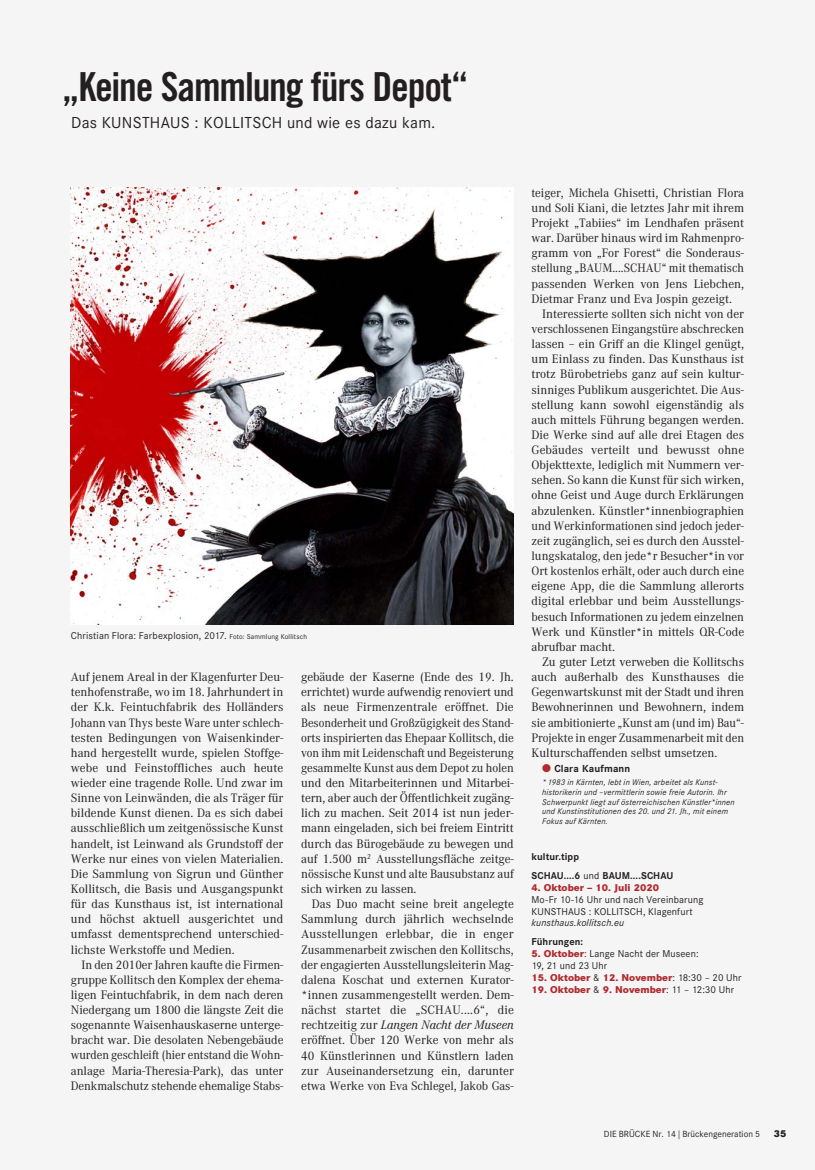
<style>
.page{position:relative;width:815px;height:1170px;background:#fff}
.page>*{position:absolute;margin:0;border:0;box-sizing:border-box;transform-origin:0 0}
.t1{font:40px "Trade Gothic Bold Cond Twenty";letter-spacing:-.03em;color:#231f20}
.t2{font:15.62px "Bruecke Corporate SBQ";letter-spacing:.015em;color:#231f20}
.t3{font:12px/15.1px "Bruecke Corporate ABQ";color:#231f20;text-align:justify}
.t4{font:700 10px "Bruecke Corporate SBQ";letter-spacing:.01em;color:#231f20}
.t5{font:9.75px/11.9px "Bruecke Corporate SBQ";letter-spacing:.015em;color:#231f20}
.t6{font:800 9.75px "Bruecke Corporate SBQ";color:#b02a2f}
.t7{font:700 9.75px/19px "Bruecke Corporate SBQ";letter-spacing:.005em;color:#231f20}
.t8{font:italic 9.75px "Bruecke Corporate SBQ";letter-spacing:.01em;color:#231f20}
.t9{font:800 9.75px "Bruecke Corporate SBQ";color:#231f20}
.t10{font:8.75px "Bruecke Corporate SBQ";color:#231f20}
.t11{font:italic 8.12px/9.8px "Bruecke Corporate SBQ";letter-spacing:.02em;color:#231f20}
.s1{font-size:6.88px}
.s2{font-style:italic}
.s3{color:#b02a2f}
.s4{font-weight:400}
.s5{font-weight:800;color:#b02a2f}
.s6{font-weight:400;color:#231f20}
</style>
<div class="page">
<div style="left:0;top:0;width:815px;height:1169px;background:#f5f5f6"></div>
<img style="left:71px;top:188px;width:443px;height:436px">
<h1 class="t1" style="left:62px;top:63px;width:408px">„Keine Sammlung fürs Depot“</h1>
<h2 class="t2" style="left:71px;top:113px;width:366px">Das KUNSTHAUS : KOLLITSCH und wie es dazu kam.</h2>
<p class="t5" style="left:71px;top:629px;width:238px">Christian Flora: Farbexplosion, 2017. <span class="s1">Foto: Sammlung Kollitsch</span></p>
<p class="t3" style="left:71px;top:669px;width:214px">Auf jenem Areal in der Klagenfurter Deu&shy;tenhofenstraße, wo im 18. Jahrhundert in der K.k. Feintuchfabrik des Holländers Johann van Thys beste Ware unter schlech&shy;testen Bedingungen von Waisenkinder&shy;hand hergestellt wurde, spielen Stoffge&shy;webe und Feinstoffliches auch heute wieder eine tragende Rolle. Und zwar im Sinne von Leinwänden, die als Träger für bildende Kunst dienen. Da es sich dabei ausschließlich um zeitgenössische Kunst handelt, ist Leinwand als Grundstoff der Werke nur eines von vielen Materialien.<br>Die Sammlung von Sigrun und Günther Kollitsch, die Basis und Ausgangspunkt für das Kunsthaus ist, ist international und höchst aktuell ausgerichtet und umfasst dementsprechend unterschied&shy;lichste Werkstoffe und Medien.</p>
<p class="t3" style="left:71px;top:956px;width:214px;text-indent:11px">In den 2010er Jahren kaufte die Firmen&shy;gruppe Kollitsch den Komplex der ehema&shy;ligen Feintuchfabrik, in dem nach deren Niedergang um 1800 die längste Zeit die sogenannte Waisenhauskaserne unterge&shy;bracht war. Die desolaten Nebengebäude wurden geschleift (hier entstand die Wohn&shy;anlage Maria-Theresia-Park), das unter Denkmalschutz stehende ehemalige Stabs-</p>
<p class="t3" style="left:301px;top:669px;width:214px">gebäude der Kaserne (Ende des 19. Jh. errichtet) wurde aufwendig renoviert und als neue Firmenzentrale eröffnet. Die Besonderheit und Großzügigkeit des Stand&shy;orts inspirierten das Ehepaar Kollitsch, die von ihm mit Leidenschaft und Begeisterung gesammelte Kunst aus dem Depot zu holen und den Mitarbeiterinnen und Mitarbei&shy;tern, aber auch der Öffentlichkeit zugäng&shy;lich zu machen. Seit 2014 ist nun jeder&shy;mann eingeladen, sich bei freiem Eintritt durch das Bürogebäude zu bewegen und auf 1.500 m<sup>2</sup> Ausstellungsfläche zeitge&shy;nössische Kunst und alte Bausubstanz auf sich wirken zu lassen.</p>
<p class="t3" style="left:301px;top:896px;width:214px;text-indent:11px">Das Duo macht seine breit angelegte Sammlung durch jährlich wechselnde Ausstellungen erlebbar, die in enger Zusammenarbeit zwischen den Kollitschs, der engagierten Ausstellungsleiterin Mag&shy;dalena Koschat und externen Kurator-*innen zusammengestellt werden. Dem&shy;nächst startet die „SCHAU....6“, die rechtzeitig zur <span class="s2">Langen Nacht der Museen </span>eröffnet. Über 120 Werke von mehr als 40 Künstlerinnen und Künstlern laden zur Auseinandersetzung ein, darunter etwa Werke von Eva Schlegel, Jakob Gas-</p>
<p class="t3" style="left:531px;top:185px;width:214px">teiger, Michela Ghisetti, Christian Flora und Soli Kiani, die letztes Jahr mit ihrem Projekt „Tabiies“ im Lendhafen präsent war. Darüber hinaus wird im Rahmenpro&shy;gramm von „For Forest“ die Sonderaus&shy;stellung „BAUM....SCHAU“ mit thematisch passenden Werken von Jens Liebchen, Dietmar Franz und Eva Jospin gezeigt.</p>
<p class="t3" style="left:531px;top:306px;width:214px;text-indent:11px">Interessierte sollten sich nicht von der verschlossenen Eingangstüre abschrecken lassen – ein Griff an die Klingel genügt, um Einlass zu finden. Das Kunsthaus ist trotz Bürobetriebs ganz auf sein kultur&shy;sinniges Publikum ausgerichtet. Die Aus&shy;stellung kann sowohl eigenständig als auch mittels Führung begangen werden.<br>Die Werke sind auf alle drei Etagen des Gebäudes verteilt und bewusst ohne Objekttexte, lediglich mit Nummern ver&shy;sehen. So kann die Kunst für sich wirken, ohne Geist und Auge durch Erklärungen abzulenken. Künstler*innenbiographien und Werkinformationen sind jedoch jeder&shy;zeit zugänglich, sei es durch den Ausstel&shy;lungskatalog, den jede*r Besucher*in vor Ort kostenlos erhält, oder auch durch eine eigene App, die die Sammlung allerorts digital erlebbar und beim Ausstellungs&shy;besuch Informationen zu jedem einzelnen Werk und Künstler*in mittels QR-Code abrufbar macht.</p>
<p class="t3" style="left:531px;top:654px;width:214px;text-indent:11px">Zu guter Letzt verweben die Kollitschs auch außerhalb des Kunsthauses die Gegenwartskunst mit der Stadt und ihren Bewohnerinnen und Bewohnern, indem sie ambitionierte „Kunst am (und im) Bau“- Projekte in enger Zusammenarbeit mit den Kulturschaffenden selbst umsetzen.</p>
<p class="t4" style="left:542px;top:762px;width:90px"><span class="s3">●</span> Clara Kaufmann</p>
<p class="t11" style="left:542px;top:777px;width:194px">* 1983 in Kärnten, lebt in Wien, arbeitet als Kunst&shy;historikerin und –vermittlerin sowie freie Autorin. Ihr Schwerpunkt liegt auf österreichischen Künstler*innen und Kunstinstitutionen des 20. und 21. Jh., mit einem Fokus auf Kärnten.</p>
<p class="t7" style="left:531px;top:847px;width:143px">kultur.tipp<br>SCHAU....6 <span class="s4">und</span> BAUM....SCHAU</p>
<p class="t6" style="left:531px;top:881px;width:129px">4. Oktober – 10. Juli 2020</p>
<p class="t5" style="left:531px;top:893px;width:173px">Mo-Fr 10-16 Uhr und nach Vereinbarung<br>KUNSTHAUS : KOLLITSCH, Klagenfurt</p>
<p class="t8" style="left:531px;top:916px;width:94px">kunsthaus.kollitsch.eu</p>
<p class="t7" style="left:531px;top:932px;width:53px">Führungen:</p>
<p class="t5" style="left:531px;top:947px;width:169px"><span class="s5">5. Oktober</span>: Lange Nacht der Museen:<br>19, 21 und 23 Uhr</p>
<p class="t6" style="left:531px;top:971px;width:211px">15. Oktober <span class="s6">&amp;</span> 12. November<span class="s6">: 18:30 – 20 Uhr</span></p>
<p class="t6" style="left:531px;top:983px;width:204px">19. Oktober <span class="s6">&amp;</span> 9. November<span class="s6">: 11 – 12:30 Uhr</span></p>
<p class="t10" style="left:604px;top:1128px;width:158px">DIE BRÜCKE Nr. 14 | Brückengeneration 5</p>
<p class="t9" style="left:774px;top:1127px;width:14px">35</p>
</div>
